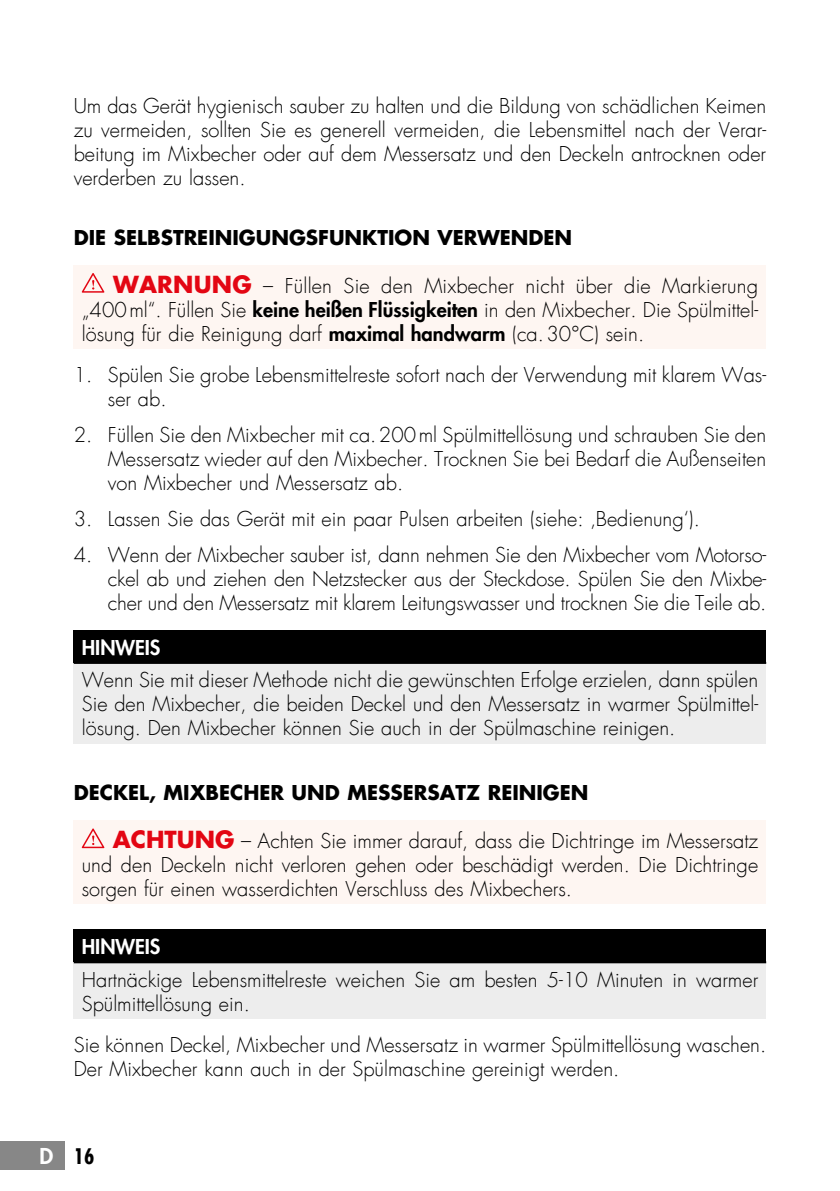
<style>
.page{position:relative;width:840px;height:1191px;background:#fff}
.page>*{position:absolute;margin:0;border:0;box-sizing:border-box;transform-origin:0 0}
.t1{font:700 condensed 21px "Futura LT";color:#000}
.t2{font:300 20px/24px "Futura LT";color:#000;text-align:justify}
.t3{font:700 20px "Futura LT";color:#000}
.t4{font:800 20px "Futura LT";color:#fff}
.s1{font-weight:700;font-size:23px;color:#e30613}
.s2{font-weight:800}
.s3{font-weight:800;font-stretch:normal;font-size:21.4px;color:#fff}
</style>
<div class="page">
<div style="left:0;top:1141px;width:65px;height:28px;background:#878787"></div>
<div style="left:74px;top:265px;width:691px;height:84px;background:#fef6f2"></div>
<svg style="left:82px;top:273px;width:22px;height:20px"></svg>
<div style="left:74px;top:630px;width:691px;height:33px;background:#000"></div>
<div style="left:74px;top:663px;width:691px;height:80px;background:#ededed"></div>
<hr style="left:74px;top:662px;width:691px;height:2px;background:#000">
<div style="left:74px;top:820px;width:691px;height:84px;background:#fef6f2"></div>
<svg style="left:82px;top:828px;width:22px;height:20px"></svg>
<div style="left:74px;top:929px;width:691px;height:33px;background:#000"></div>
<div style="left:74px;top:962px;width:691px;height:56px;background:#ededed"></div>
<hr style="left:74px;top:961px;width:691px;height:2px;background:#000">
<p class="t2" style="left:74px;top:94px;width:693px">Um das Gerät hygienisch sauber zu halten und die Bildung von schädlichen Keimen zu vermeiden, sollten Sie es generell vermeiden, die Lebensmittel nach der Verar&shy;beitung im Mixbecher oder auf dem Messersatz und den Deckeln antrocknen oder verderben zu lassen.</p>
<p class="t3" style="left:74px;top:224px;width:499px">DIE SELBSTREINIGUNGSFUNKTION VERWENDEN</p>
<p class="t2" style="left:82px;top:274px;width:677px;text-indent:31px"><span class="s1">WARNUNG</span> – Füllen Sie den Mixbecher nicht über die Markierung „400ml“. Füllen Sie <span class="s2">keine heißen Flüssigkeiten</span> in den Mixbecher. Die Spülmittel&shy;lösung für die Reinigung darf <span class="s2">maximal handwarm</span> (ca.30°C) sein.</p>
<p class="t2" style="left:108px;top:363px;width:659px;text-indent:-34px">1. Spülen Sie grobe Lebensmittelreste sofort nach der Verwendung mit klarem Was&shy;ser ab.</p>
<p class="t2" style="left:108px;top:423px;width:659px;text-indent:-34px">2. Füllen Sie den Mixbecher mit ca.200ml Spülmittellösung und schrauben Sie den Messersatz wieder auf den Mixbecher. Trocknen Sie bei Bedarf die Außenseiten von Mixbecher und Messersatz ab.</p>
<p class="t2" style="left:74px;top:507px;width:627px">3. Lassen Sie das Gerät mit ein paar Pulsen arbeiten (siehe: ‚Bedienung‘).</p>
<p class="t2" style="left:108px;top:543px;width:659px;text-indent:-34px">4. Wenn der Mixbecher sauber ist, dann nehmen Sie den Mixbecher vom Motorso&shy;ckel ab und ziehen den Netzstecker aus der Steckdose. Spülen Sie den Mixbe&shy;cher und den Messersatz mit klarem Leitungswasser und trocknen Sie die Teile ab.</p>
<p class="t4" style="left:82px;top:634px;width:80px">HINWEIS</p>
<p class="t2" style="left:82px;top:668px;width:677px">Wenn Sie mit dieser Methode nicht die gewünschten Erfolge erzielen, dann spülen Sie den Mixbecher, die beiden Deckel und den Messersatz in warmer Spülmittel&shy;lösung. Den Mixbecher können Sie auch in der Spülmaschine reinigen.</p>
<p class="t3" style="left:74px;top:779px;width:516px">DECKEL, MIXBECHER UND MESSERSATZ REINIGEN</p>
<p class="t2" style="left:82px;top:829px;width:677px;text-indent:31px"><span class="s1">ACHTUNG</span> – Achten Sie immer darauf, dass die Dichtringe im Messersatz und den Deckeln nicht verloren gehen oder beschädigt werden. Die Dichtringe sorgen für einen wasserdichten Verschluss des Mixbechers.</p>
<p class="t4" style="left:82px;top:933px;width:80px">HINWEIS</p>
<p class="t2" style="left:82px;top:968px;width:677px">Hartnäckige Lebensmittelreste weichen Sie am besten 5-10 Minuten in warmer<br>Spülmittellösung ein.</p>
<p class="t2" style="left:74px;top:1033px;width:693px">Sie können Deckel, Mixbecher und Messersatz in warmer Spülmittellösung waschen.<br>Der Mixbecher kann auch in der Spülmaschine gereinigt werden.</p>
<p class="t1" style="left:39px;top:1142px;width:56px"><span class="s3">D</span> 16</p>
</div>
